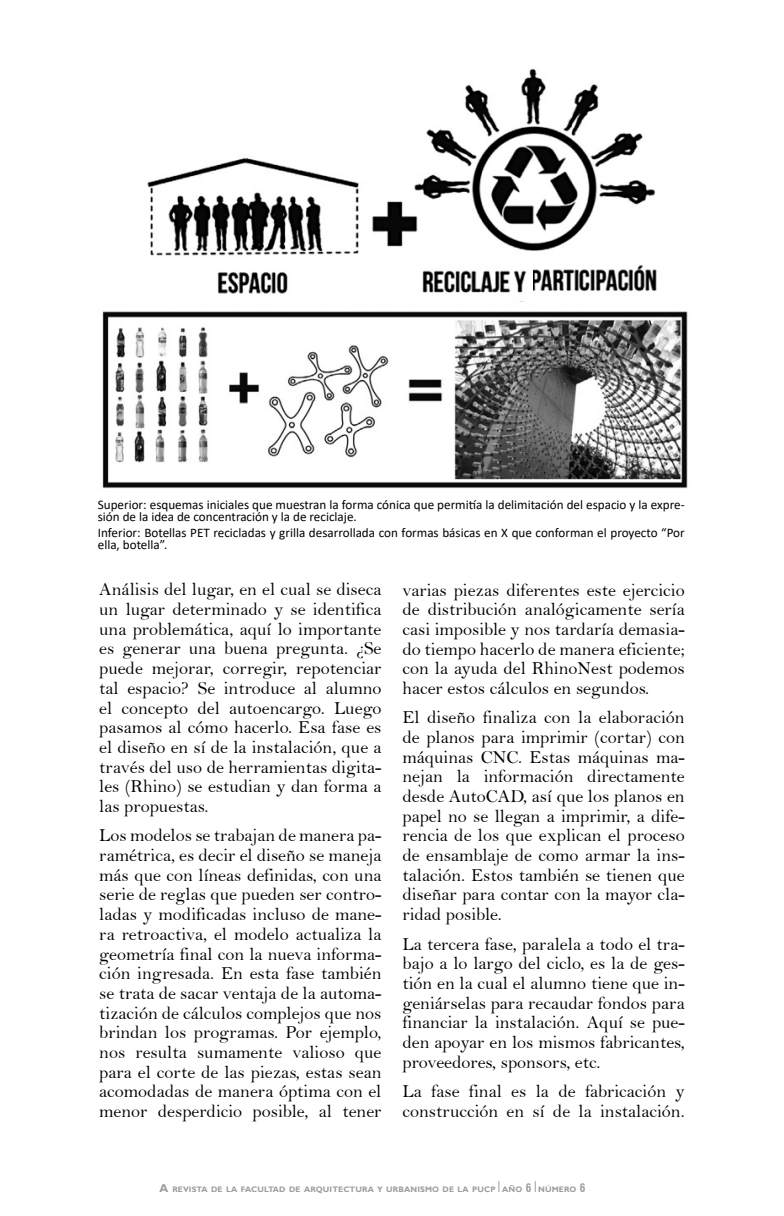
<style>
.page{position:relative;width:784px;height:1216px;background:#fff}
.page>*{position:absolute;margin:0;border:0;box-sizing:border-box;transform-origin:0 0}
.t1{font:18.38px/19.6px "Bell";color:#000;text-align:justify}
.t2{font:13.12px/12.2px "Calibri";color:#000}
.t3{font:700 8.05px "Gill Sans";letter-spacing:.015em;color:#9d9d9c}
.s1{font-size:11.38px}
.s2{font-family:"Swiss 721 BT";font-stretch:condensed;font-size:11.38px}
</style>
<div class="page">
<img style="left:102px;top:311px;width:586px;height:178px">
<img style="left:147px;top:68px;width:509px;height:188px">
<img style="left:533px;top:265px;width:124px;height:27px">
<img style="left:422px;top:270px;width:105px;height:23px">
<img style="left:217px;top:272px;width:71px;height:22px">
<p class="t2" style="left:98px;top:497px;width:588px">Superior: esquemas iniciales que muestran la forma cónica que permitía la delimitación del espacio y la expre&shy;sión de la idea de concentración y la de reciclaje.</p>
<p class="t2" style="left:98px;top:526px;width:588px">Inferior: Botellas PET recicladas y grilla desarrollada con formas básicas en X que conforman el proyecto “Por ella, botella”.</p>
<p class="t1" style="left:99px;top:579px;width:284px">Análisis del lugar, en el cual se diseca un lugar determinado y se identifica una problemática, aquí lo importante es generar una buena pregunta. ¿Se puede mejorar, corregir, repotenciar tal espacio? Se introduce al alumno el concepto del autoencargo. Luego pasamos al cómo hacerlo. Esa fase es el diseño en sí de la instalación, que a través del uso de herramientas digita&shy;les (Rhino) se estudian y dan forma a las propuestas.</p>
<p class="t1" style="left:99px;top:825px;width:284px">Los modelos se trabajan de manera pa&shy;ramétrica, es decir el diseño se maneja más que con líneas definidas, con una serie de reglas que pueden ser contro&shy;ladas y modificadas incluso de mane&shy;ra retroactiva, el modelo actualiza la geometría final con la nueva informa&shy;ción ingresada. En esta fase también se trata de sacar ventaja de la automa&shy;tización de cálculos complejos que nos brindan los programas. Por ejemplo, nos resulta sumamente valioso que para el corte de las piezas, estas sean acomodadas de manera óptima con el menor desperdicio posible, al tener</p>
<p class="t1" style="left:402px;top:580px;width:284px">varias piezas diferentes este ejercicio de distribución analógicamente sería casi imposible y nos tardaría demasia&shy;do tiempo hacerlo de manera eficiente; con la ayuda del RhinoNest podemos hacer estos cálculos en segundos.</p>
<p class="t1" style="left:402px;top:707px;width:284px">El diseño finaliza con la elaboración de planos para imprimir (cortar) con máquinas CNC. Estas máquinas ma&shy;nejan la información directamente desde AutoCAD, así que los planos en papel no se llegan a imprimir, a dife&shy;rencia de los que explican el proceso de ensamblaje de como armar la ins&shy;talación. Estos también se tienen que diseñar para contar con la mayor cla&shy;ridad posible.</p>
<p class="t1" style="left:402px;top:933px;width:284px">La tercera fase, paralela a todo el tra&shy;bajo a lo largo del ciclo, es la de ges&shy;tión en la cual el alumno tiene que in&shy;geniárselas para recaudar fondos para financiar la instalación. Aquí se pue&shy;den apoyar en los mismos fabricantes, proveedores, sponsors, etc.</p>
<p class="t1" style="left:402px;top:1081px;width:284px">La fase final es la de fabricación y construcción en sí de la instalación.</p>
<p class="t3" style="left:160px;top:1184px;width:427px"><span class="s1">A</span> REVISTA DE LA FACULTAD DE ARQUITECTURA Y URBANISMO DE LA PUCP AÑO <span class="s2">6</span> NÚMERO <span class="s2">6</span></p>
</div>
